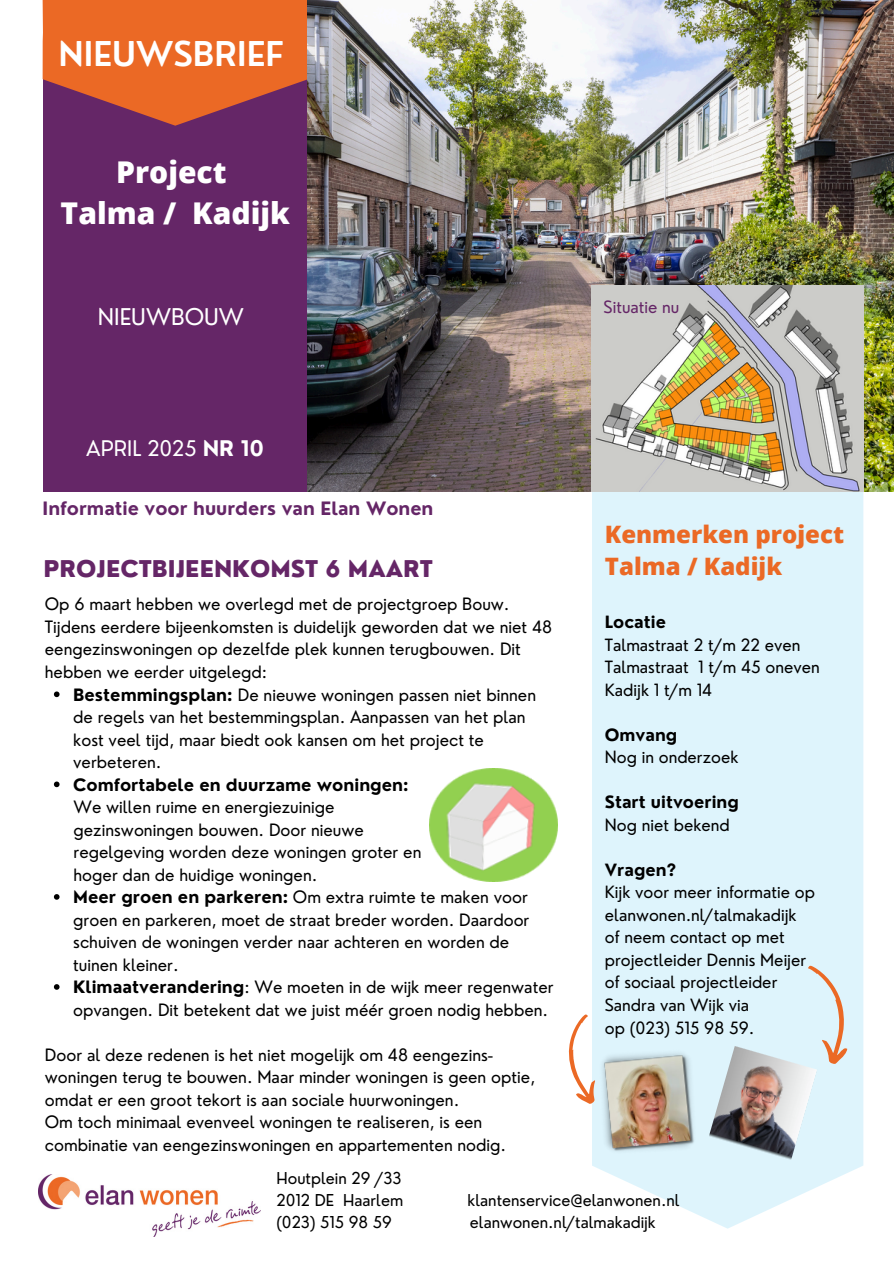
<style>
.page{position:relative;width:894px;height:1264px;background:#fff}
.page>*{position:absolute;margin:0;border:0;box-sizing:border-box;transform-origin:0 0}
.t1{font:600 33.3px "Nourd";color:#fff}
.t2{font:800 30px/41.7px "Open Sans";color:#fff;text-align:center}
.t3{font:800 24px/32.7px "Open Sans";color:#eb6925}
.t4{font:800 22.5px "Nourd";color:#652667}
.t5{font:22.5px "Nourd";color:#fff}
.t6{font:21px "Nourd";color:#fff}
.t7{font:700 18px "Nourd";color:#652667}
.t8{font:16.65px/22.5px "Nourd";color:#000}
.t9{font:700 16.65px "Nourd";color:#000}
.t10{font:16.5px/22.5px "Nourd";color:#000}
.t11{font:700 16.5px "Nourd";color:#000}
.t12{font:16.5px "Nourd";color:#652667}
.t13{font:16.05px "Nourd";color:#000}
.s1{font-weight:700}
</style>
<div class="page">
<div style="left:43px;top:42px;width:265px;height:449px;background:#652667"></div>
<svg style="left:43px;top:0;width:265px;height:126px"></svg>
<div style="left:591px;top:491px;width:272px;height:737px;background:#def4fc"></div>
<img style="left:38px;top:1174px;width:222px;height:62px">
<img style="left:308px;top:0;width:585px;height:491px">
<img style="left:591px;top:1040px;width:117px;height:126px">
<svg style="left:568px;top:1013px;width:31px;height:93px"></svg>
<svg style="left:807px;top:961px;width:45px;height:105px;background:#dfe0de"></svg>
<img style="left:708px;top:1045px;width:108px;height:116px">
<svg style="left:54px;top:691px;width:5px;height:6px"></svg>
<svg style="left:54px;top:781px;width:5px;height:6px"></svg>
<svg style="left:54px;top:894px;width:5px;height:5px"></svg>
<svg style="left:54px;top:984px;width:5px;height:5px"></svg>
<img style="left:429px;top:768px;width:128px;height:113px">
<img style="left:591px;top:285px;width:271px;height:206px">
<h3 class="t1" style="left:58px;top:33px;width:227px">NIEUWSBRIEF</h3>
<h1 class="t2" style="left:61px;top:150px;width:231px">Project<br>Talma / Kadijk</h1>
<p class="t5" style="left:98px;top:302px;width:148px">NIEUWBOUW</p>
<p class="t6" style="left:86px;top:434px;width:179px">APRIL 2025 <span class="s1">NR 10</span></p>
<p class="t7" style="left:43px;top:496px;width:392px">Informatie voor huurders van Elan Wonen</p>
<p class="t4" style="left:43px;top:554px;width:391px">PROJECTBIJEENKOMST 6 MAART</p>
<p class="t8" style="left:45px;top:593px;width:508px">Op 6 maart hebben we overlegd met de projectgroep Bouw.<br>Tijdens eerdere bijeenkomsten is duidelijk geworden dat we niet 48 eengezinswoningen op dezelfde plek kunnen terugbouwen. Dit hebben we eerder uitgelegd:</p>
<p class="t8" style="left:73px;top:683px;width:464px"><span class="s1">Bestemmingsplan:</span> De nieuwe woningen passen niet binnen de regels van het bestemmingsplan. Aanpassen van het plan kost veel tijd, maar biedt ook kansen om het project te verbeteren.</p>
<p class="t9" style="left:73px;top:774px;width:337px">Comfortabele en duurzame woningen:</p>
<p class="t8" style="left:73px;top:795px;width:262px">We willen ruime en energiezuinige</p>
<p class="t8" style="left:73px;top:818px;width:292px">gezinswoningen bouwen. Door nieuwe</p>
<p class="t8" style="left:73px;top:840px;width:349px">regelgeving worden deze woningen groter en</p>
<p class="t8" style="left:73px;top:863px;width:245px">hoger dan de huidige woningen.</p>
<p class="t8" style="left:73px;top:885px;width:457px"><span class="s1">Meer groen en parkeren:</span> Om extra ruimte te maken voor groen en parkeren, moet de straat breder worden. Daardoor schuiven de woningen verder naar achteren en worden de tuinen kleiner.</p>
<p class="t8" style="left:73px;top:975px;width:482px"><span class="s1">Klimaatverandering</span>: We moeten in de wijk meer regenwater opvangen. Dit betekent dat we juist méér groen nodig hebben.</p>
<p class="t8" style="left:45px;top:1043px;width:492px">Door al deze redenen is het niet mogelijk om 48 eengezins&shy;woningen terug te bouwen. Maar minder woningen is geen optie, omdat er een groot tekort is aan sociale huurwoningen.</p>
<p class="t8" style="left:45px;top:1110px;width:462px">Om toch minimaal evenveel woningen te realiseren, is een combinatie van eengezinswoningen en appartementen nodig.</p>
<p class="t12" style="left:603px;top:296px;width:77px">Situatie nu</p>
<p class="t3" style="left:604px;top:517px;width:240px">Kenmerken project<br>Talma / Kadijk</p>
<p class="t11" style="left:604px;top:611px;width:63px">Locatie</p>
<p class="t10" style="left:604px;top:633px;width:197px">Talmastraat 2 t/m 22 even</p>
<p class="t10" style="left:604px;top:656px;width:216px">Talmastraat 1 t/m 45 oneven</p>
<h4 class="t10" style="left:604px;top:678px;width:109px">Kadijk 1 t/m 14</h4>
<h2 class="t11" style="left:604px;top:724px;width:74px">Omvang</h2>
<h6 class="t10" style="left:604px;top:746px;width:135px">Nog in onderzoek</h6>
<h5 class="t11" style="left:604px;top:791px;width:135px">Start uitvoering</h5>
<p class="t10" style="left:604px;top:813px;width:126px">Nog niet bekend</p>
<p class="t11" style="left:604px;top:859px;width:73px">Vragen?</p>
<p class="t10" style="left:604px;top:881px;width:211px">Kijk voor meer informatie op elanwonen.nl/talmakadijk</p>
<p class="t10" style="left:604px;top:926px;width:203px">of neem contact op met projectleider Dennis Meijer</p>
<p class="t10" style="left:604px;top:971px;width:174px">of sociaal projectleider</p>
<p class="t10" style="left:604px;top:993px;width:146px">Sandra van Wijk via</p>
<p class="t10" style="left:604px;top:1016px;width:151px">op (023) 515 98 59.</p>
<p class="t13" style="left:276px;top:1168px;width:127px">Houtplein 29 /33</p>
<p class="t13" style="left:276px;top:1190px;width:128px">2012 DE Haarlem</p>
<p class="t13" style="left:467px;top:1190px;width:213px">klantenservice@elanwonen.nl</p>
<p class="t13" style="left:276px;top:1211px;width:117px">(023) 515 98 59</p>
<p class="t13" style="left:469px;top:1211px;width:187px">elanwonen.nl/talmakadijk</p>
</div>
